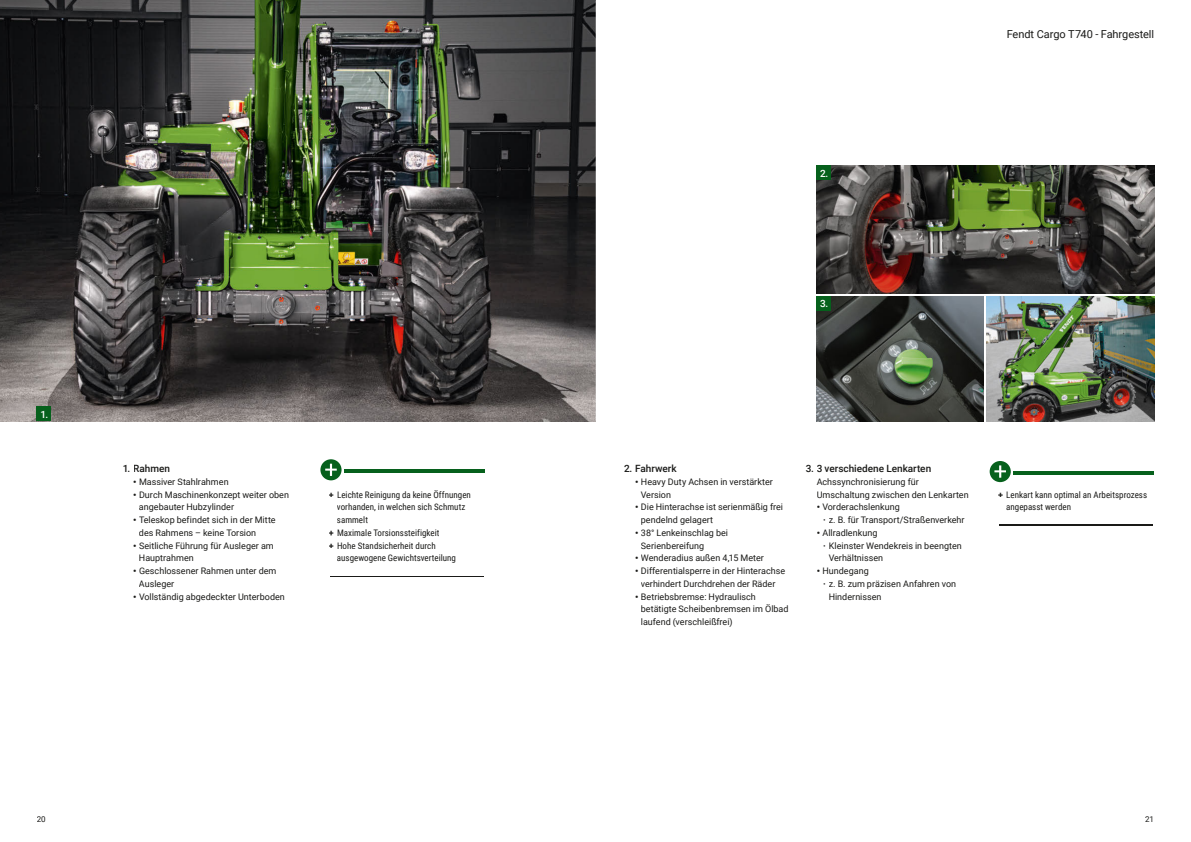
<style>
.page{position:relative;width:1191px;height:842px;background:#fff}
.page>*{position:absolute;margin:0;border:0;box-sizing:border-box;transform-origin:0 0}
.t1{font:11px "Roboto";letter-spacing:-.005em;color:#1a1a18}
.t2{font:500 10px "Roboto";color:#1a1a18}
.t3{font:500 10px "Roboto";color:#fff}
.t4{font:9px/12.8px "Roboto";color:#1a1a18}
.t5{font:9px/12.8px "Roboto Condensed";letter-spacing:.005em;color:#1a1a18}
.t6{font:8px "Roboto";color:#1a1a18}
.s1{font-weight:900}
.s2{font-family:"Roboto";font-weight:700}
.s3{font-weight:700}
</style>
<div class="page">
<img style="left:0;top:0;width:595px;height:421px">
<div style="left:37px;top:407px;width:14px;height:14px;background:#06601c"></div>
<hr style="left:344px;top:469px;width:141px;height:3px;background:#06601c">
<div style="left:320px;top:459px;width:21px;height:21px;background:#06601c;border-radius:50%"></div>
<svg style="left:325px;top:464px;width:12px;height:12px"></svg>
<img style="left:816px;top:166px;width:338px;height:127px">
<img style="left:816px;top:296px;width:168px;height:125px">
<img style="left:986px;top:296px;width:168px;height:125px">
<div style="left:816px;top:166px;width:15px;height:14px;background:#06601c"></div>
<div style="left:816px;top:296px;width:15px;height:14px;background:#06601c"></div>
<div style="left:999px;top:493px;width:153px;height:32px;background:#1a1a18"></div>
<div style="left:998px;top:486px;width:156px;height:38px;background:#fff"></div>
<hr style="left:1013px;top:471px;width:141px;height:3px;background:#06601c">
<div style="left:989px;top:461px;width:21px;height:21px;background:#06601c;border-radius:50%"></div>
<svg style="left:994px;top:465px;width:12px;height:13px"></svg>
<p class="t3" style="left:41px;top:407px;width:9px">1.</p>
<p class="t2" style="left:123px;top:461px;width:49px">1. Rahmen</p>
<p class="t4" style="left:133px;top:475px;width:97px"><span class="s1">•</span> Massiver Stahlrahmen</p>
<p class="t4" style="left:139px;top:488px;width:152px;text-indent:-6px"><span class="s1">•</span> Durch Maschinenkonzept weiter oben angebauter Hubzylinder</p>
<p class="t4" style="left:139px;top:513px;width:138px;text-indent:-6px"><span class="s1">•</span> Teleskop befindet sich in der Mitte des Rahmens – keine Torsion</p>
<p class="t4" style="left:139px;top:539px;width:136px;text-indent:-6px"><span class="s1">•</span> Seitliche Führung für Ausleger am<br>Hauptrahmen</p>
<p class="t4" style="left:139px;top:564px;width:139px;text-indent:-6px"><span class="s1">•</span> Geschlossener Rahmen unter dem<br>Ausleger</p>
<p class="t4" style="left:133px;top:590px;width:153px"><span class="s1">•</span> Vollständig abgedeckter Unterboden</p>
<p class="t5" style="left:329px;top:488px;width:144px"><span class="s2">+</span> Leichte Reinigung da keine Öffnungen</p>
<p class="t5" style="left:337px;top:500px;width:130px">vorhanden, in welchen sich Schmutz</p>
<p class="t5" style="left:337px;top:513px;width:33px">sammelt</p>
<p class="t5" style="left:329px;top:526px;width:112px"><span class="s2">+</span> Maximale Torsionssteifigkeit</p>
<p class="t5" style="left:329px;top:539px;width:108px"><span class="s2">+</span> Hohe Standsicherheit durch</p>
<p class="t5" style="left:337px;top:551px;width:121px">ausgewogene Gewichtsverteilung</p>
<p class="t6" style="left:37px;top:814px;width:10px">20</p>
<p class="t3" style="left:820px;top:166px;width:10px">2.</p>
<p class="t3" style="left:820px;top:296px;width:10px">3.</p>
<p class="t1" style="left:1006px;top:27px;width:149px">Fendt Cargo T740 - Fahrgestell</p>
<p class="t2" style="left:624px;top:461px;width:54px">2. Fahrwerk</p>
<p class="t4" style="left:641px;top:475px;width:134px;text-indent:-6px"><span class="s1">•</span> Heavy Duty Achsen in verstärkter<br>Version</p>
<p class="t4" style="left:641px;top:500px;width:144px;text-indent:-6px"><span class="s1">•</span> Die Hinterachse ist serienmäßig frei pendelnd gelagert</p>
<p class="t4" style="left:641px;top:526px;width:89px;text-indent:-6px"><span class="s1">•</span> 38° Lenkeinschlag bei<br>Serienbereifung</p>
<p class="t4" style="left:635px;top:551px;width:130px"><span class="s1">•</span> Wenderadius außen 4,15 Meter</p>
<p class="t4" style="left:635px;top:564px;width:151px;text-align:center"><span class="s1">•</span> Differentialsperre in der Hinterachse verhindert Durchdrehen der Räder</p>
<p class="t4" style="left:641px;top:590px;width:149px;text-indent:-6px"><span class="s1">•</span> Betriebsbremse: Hydraulisch betätigte Scheibenbremsen im Ölbad laufend (verschleißfrei)</p>
<p class="t2" style="left:805px;top:461px;width:127px">3. 3 verschiedene Lenkarten</p>
<p class="t4" style="left:816px;top:475px;width:154px">Achssynchronisierung für<br>Umschaltung zwischen den Lenkarten</p>
<p class="t4" style="left:823px;top:500px;width:143px;text-indent:-6px"><span class="s1">•</span> Vorderachslenkung<br><span class="s3">·</span> z. B. für Transport/Straßenverkehr</p>
<p class="t4" style="left:816px;top:526px;width:62px"><span class="s1">•</span> Allradlenkung</p>
<p class="t4" style="left:823px;top:539px;width:140px"><span class="s3">·</span> Kleinster Wendekreis in beengten</p>
<p class="t4" style="left:828px;top:551px;width:56px">Verhältnissen</p>
<p class="t4" style="left:816px;top:564px;width:54px"><span class="s1">•</span> Hundegang</p>
<p class="t4" style="left:823px;top:577px;width:135px"><span class="s3">·</span> z. B. zum präzisen Anfahren von</p>
<p class="t4" style="left:828px;top:590px;width:54px">Hindernissen</p>
<p class="t5" style="left:1006px;top:488px;width:142px;text-indent:-8px"><span class="s2">+</span> Lenkart kann optimal an Arbeitsprozess angepasst werden</p>
<p class="t6" style="left:1145px;top:814px;width:10px">21</p>
</div>
